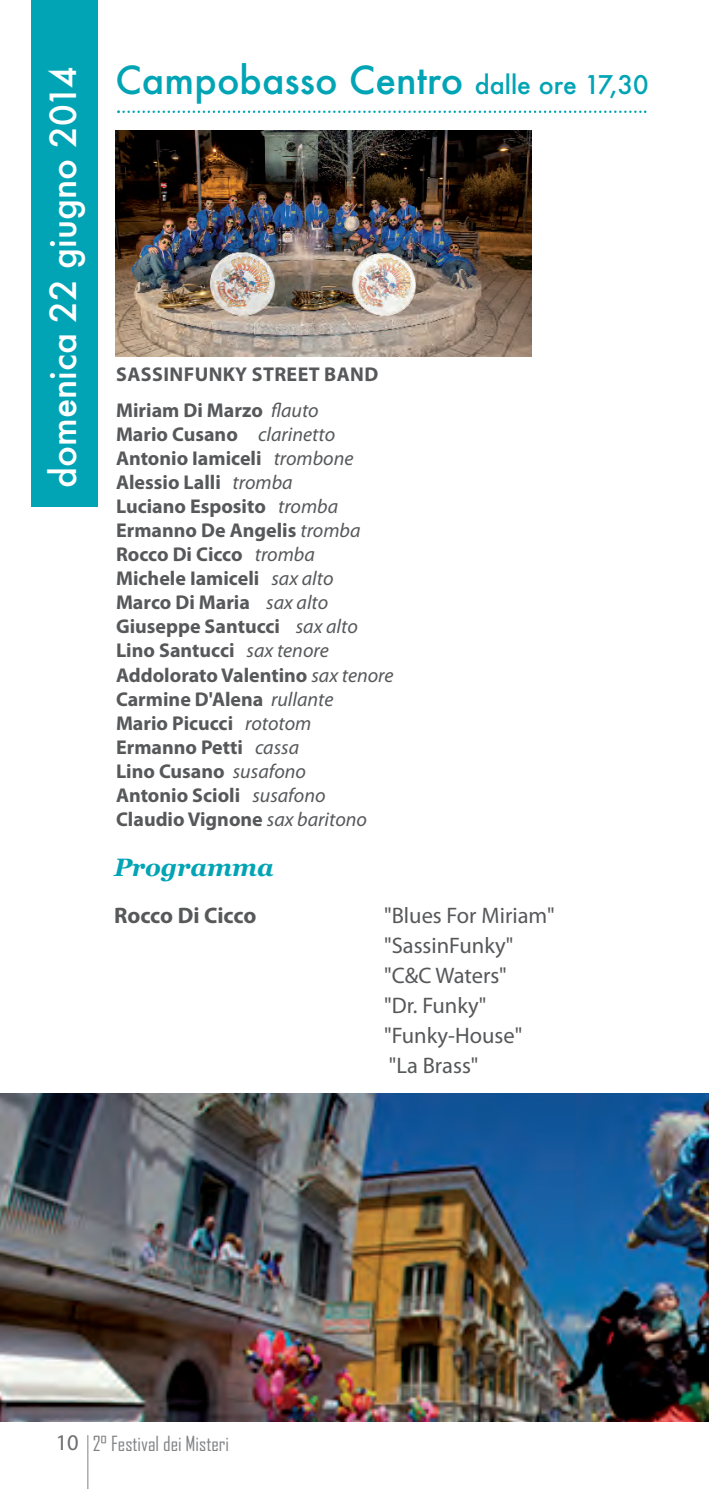
<style>
.page{position:relative;width:709px;height:1489px;background:#fff}
.page>*{position:absolute;margin:0;border:0;box-sizing:border-box;transform-origin:0 0}
.t1{font:500 37.5px "Futura";color:#00a4b5}
.t2{font:500 35px "Futura";color:#fff}
.t3{font:italic 700 25px "Georgia";color:#00a4b5}
.t4{font:22.5px/30px "Myriad Pro";color:#57585a}
.t5{font:700 22.5px "Myriad Pro";letter-spacing:-.005em;color:#57585a}
.t6{font:700 20px/24px "Myriad Pro";color:#57585a}
.t7{font:700 20px/36.5px "Myriad Pro";letter-spacing:.02em;color:#57585a}
.t8{font:20px "Agency FB";color:#808285}
.s1{font-size:25px}
.s2{font-weight:400;font-style:italic}
.s3{font-family:"Myriad Pro";font-size:22.5px;color:#6c6d70}
</style>
<div class="page">
<hr style="left:87px;top:1434px;width:1px;height:54px;background:#808285">
<svg style="left:117px;top:110px;width:529px;height:3px"></svg>
<div style="left:31px;top:0;width:67px;height:506px;background:#00a4b5"></div>
<img style="left:116px;top:131px;width:415px;height:225px">
<img style="left:0;top:1093px;width:709px;height:328px">
<h2 class="t2" style="left:47px;top:488px;width:423px;rotate:-90deg">domenica 22 giugno 2014</h2>
<h1 class="t1" style="left:116px;top:63px;width:534px">Campobasso Centro <span class="s1">dalle ore 17,30</span></h1>
<p class="t7" style="left:116px;top:357px;width:264px">SASSINFUNKY STREET BAND<br>Miriam Di Marzo <span class="s2">flauto</span></p>
<p class="t6" style="left:116px;top:424px;width:279px">Mario Cusano <span class="s2">clarinetto<br></span>Antonio Iamiceli <span class="s2">trombone<br></span>Alessio Lalli <span class="s2">tromba<br></span>Luciano Esposito <span class="s2">tromba<br></span>Ermanno De Angelis <span class="s2">tromba<br></span>Rocco Di Cicco <span class="s2">tromba<br></span>Michele Iamiceli <span class="s2">sax alto<br></span>Marco Di Maria <span class="s2">sax alto<br></span>Giuseppe Santucci <span class="s2">sax alto<br></span>Lino Santucci <span class="s2">sax tenore<br></span>Addolorato Valentino <span class="s2">sax tenore<br></span>Carmine D'Alena <span class="s2">rullante<br></span>Mario Picucci <span class="s2">rototom<br></span>Ermanno Petti <span class="s2">cassa<br></span>Lino Cusano <span class="s2">susafono<br></span>Antonio Scioli <span class="s2">susafono<br></span>Claudio Vignone <span class="s2">sax baritono</span></p>
<p class="t3" style="left:114px;top:852px;width:161px">Programma</p>
<p class="t5" style="left:114px;top:907px;width:144px">Rocco Di Cicco</p>
<p class="t4" style="left:384px;top:902px;width:172px">"Blues For Miriam" "SassinFunky" "C&amp;C Waters"<br>"Dr. Funky" "Funky-House" "La Brass"</p>
<p class="t8" style="left:56px;top:1431px;width:175px"><span class="s3">10</span> 2° Festival dei Misteri</p>
</div>
